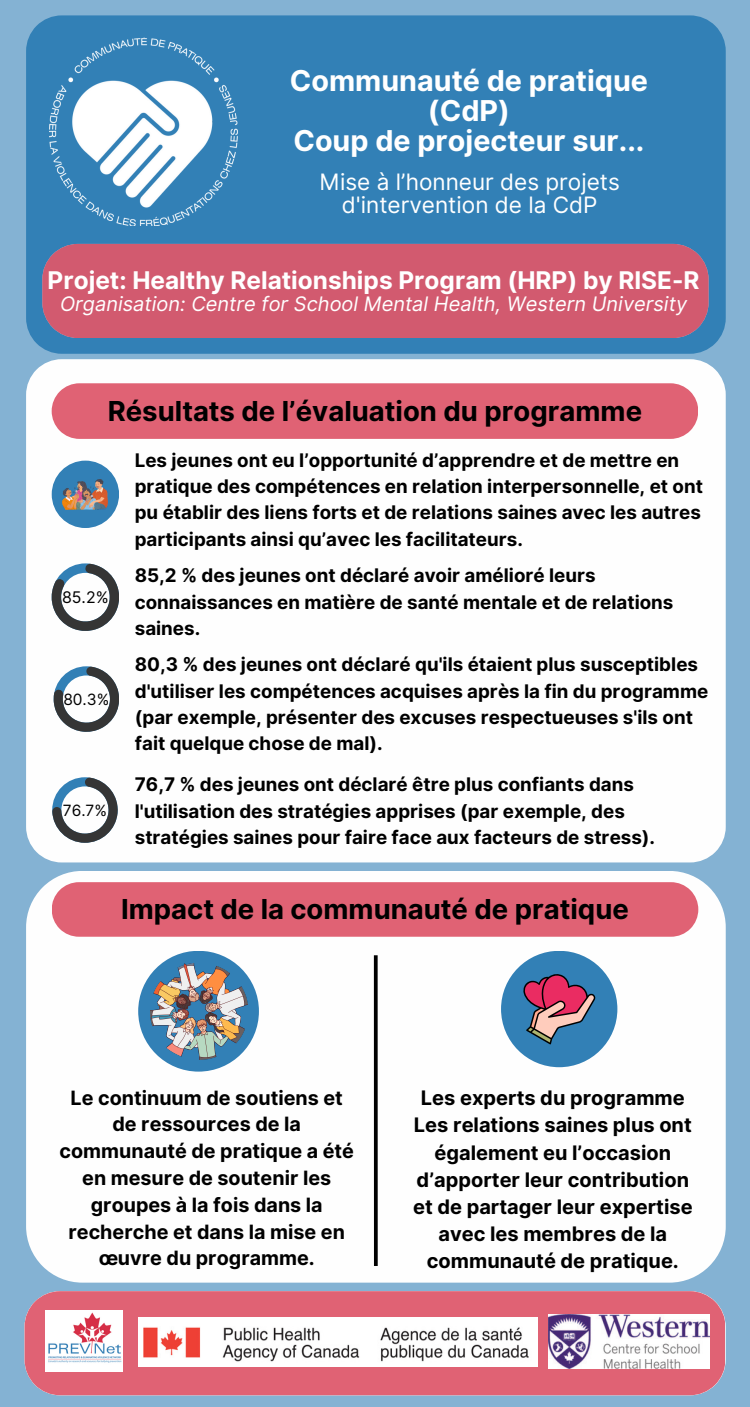
<style>
.page{position:relative;width:750px;height:1407px;background:#fff}
.page>*{position:absolute;margin:0;border:0;box-sizing:border-box;transform-origin:0 0}
.t1{font:700 28.75px/30px "Inter";color:#fff;text-align:center}
.t2{font:700 27.5px "Inter";color:#000}
.t3{font:700 24.38px "Inter";color:#fff}
.t4{font:22.62px/23.5px "Inter";color:#fff;text-align:center}
.t5{font:700 20px/27.2px "Inter";color:#000;text-align:center}
.t6{font:italic 20px "Inter";color:#fff}
.t7{font:700 19.75px/26.8px "Inter";color:#000;text-align:center}
.t8{font:700 18.75px/26.2px "Inter";color:#000}
.t9{font:16px "Inter";color:#000}
.t10{font:15.5px "Inter";color:#000}
</style>
<div class="page">
<div style="left:0;top:0;width:750px;height:1406px;background:#84b2d3"></div>
<div style="left:26px;top:871px;width:699px;height:411px;background:#fefefe"></div>
<div style="left:52px;top:882px;width:646px;height:54px;background:#e06274"></div>
<div style="left:26px;top:15px;width:700px;height:339px;background:#3280b6"></div>
<div style="left:42px;top:244px;width:667px;height:94px;background:#d25a6f"></div>
<img style="left:49px;top:37px;width:188px;height:189px">
<div style="left:26px;top:359px;width:700px;height:503px;background:#fefefe"></div>
<svg style="left:374px;top:955px;width:4px;height:310px"></svg>
<div style="left:52px;top:383px;width:646px;height:56px;background:#e06274"></div>
<div style="left:501px;top:950px;width:116px;height:117px;background:#3280b6;border-radius:50%"></div>
<svg style="left:523px;top:974px;width:73px;height:70px"></svg>
<div style="left:138px;top:950px;width:121px;height:121px;background:#3280b6;border-radius:50%"></div>
<img style="left:150px;top:963px;width:97px;height:96px">
<svg style="left:25px;top:1291px;width:700px;height:104px;background:#de697b"></svg>
<img style="left:138px;top:1317px;width:400px;height:48px">
<img style="left:549px;top:1314px;width:161px;height:54px">
<img style="left:46px;top:1310px;width:77px;height:61px">
<div style="left:52px;top:460px;width:67px;height:68px;background:#3280b6;border-radius:50%"></div>
<img style="left:62px;top:479px;width:45px;height:30px">
<svg style="left:52px;top:563px;width:67px;height:68px;background:#afb5b9"></svg>
<svg style="left:54px;top:666px;width:65px;height:65px;background:#afb6bb"></svg>
<svg style="left:52px;top:777px;width:66px;height:65px;background:#b0b8bd"></svg>
<h1 class="t1" style="left:290px;top:65px;width:360px">Communauté de pratique (CdP)<br>Coup de projecteur sur...</h1>
<p class="t4" style="left:320px;top:170px;width:302px">Mise à l’honneur des projets d'intervention de la CdP</p>
<h3 class="t3" style="left:48px;top:265px;width:654px">Projet: Healthy Relationships Program (HRP) by RISE-R</h3>
<h3 class="t6" style="left:60px;top:292px;width:629px">Organisation: Centre for School Mental Health, Western University</h3>
<h3 class="t2" style="left:108px;top:394px;width:536px">Résultats de l’évaluation du programme</h3>
<p class="t9" style="left:62px;top:587px;width:48px">85.2%</p>
<p class="t10" style="left:63px;top:689px;width:48px">80.3%</p>
<p class="t10" style="left:63px;top:800px;width:46px">76.7%</p>
<h3 class="t8" style="left:135px;top:447px;width:570px">Les jeunes ont eu l’opportunité d’apprendre et de mettre en pratique des compétences en relation interpersonnelle, et ont pu établir des liens forts et de relations saines avec les autres participants ainsi qu’avec les facilitateurs.</h3>
<h3 class="t8" style="left:135px;top:562px;width:540px">85,2 % des jeunes ont déclaré avoir amélioré leurs connaissances en matière de santé mentale et de relations saines.</h3>
<p class="t8" style="left:135px;top:651px;width:575px">80,3 % des jeunes ont déclaré qu'ils étaient plus susceptibles d'utiliser les compétences acquises après la fin du programme (par exemple, présenter des excuses respectueuses s'ils ont fait quelque chose de mal).</p>
<h3 class="t8" style="left:135px;top:771px;width:522px">76,7 % des jeunes ont déclaré être plus confiants dans l'utilisation des stratégies apprises (par exemple, des stratégies saines pour faire face aux facteurs de stress).</h3>
<p class="t2" style="left:121px;top:892px;width:509px">Impact de la communauté de pratique</p>
<h1 class="t7" style="left:60px;top:1083px;width:296px">Le continuum de soutiens et de ressources de la communauté de pratique a été en mesure de soutenir les groupes à la fois dans la recherche et dans la mise en œuvre du programme.</h1>
<p class="t5" style="left:413px;top:1084px;width:281px">Les experts du programme<br>Les relations saines plus ont également eu l’occasion d’apporter leur contribution et de partager leur expertise avec les membres de la communauté de pratique.</p>
</div>
